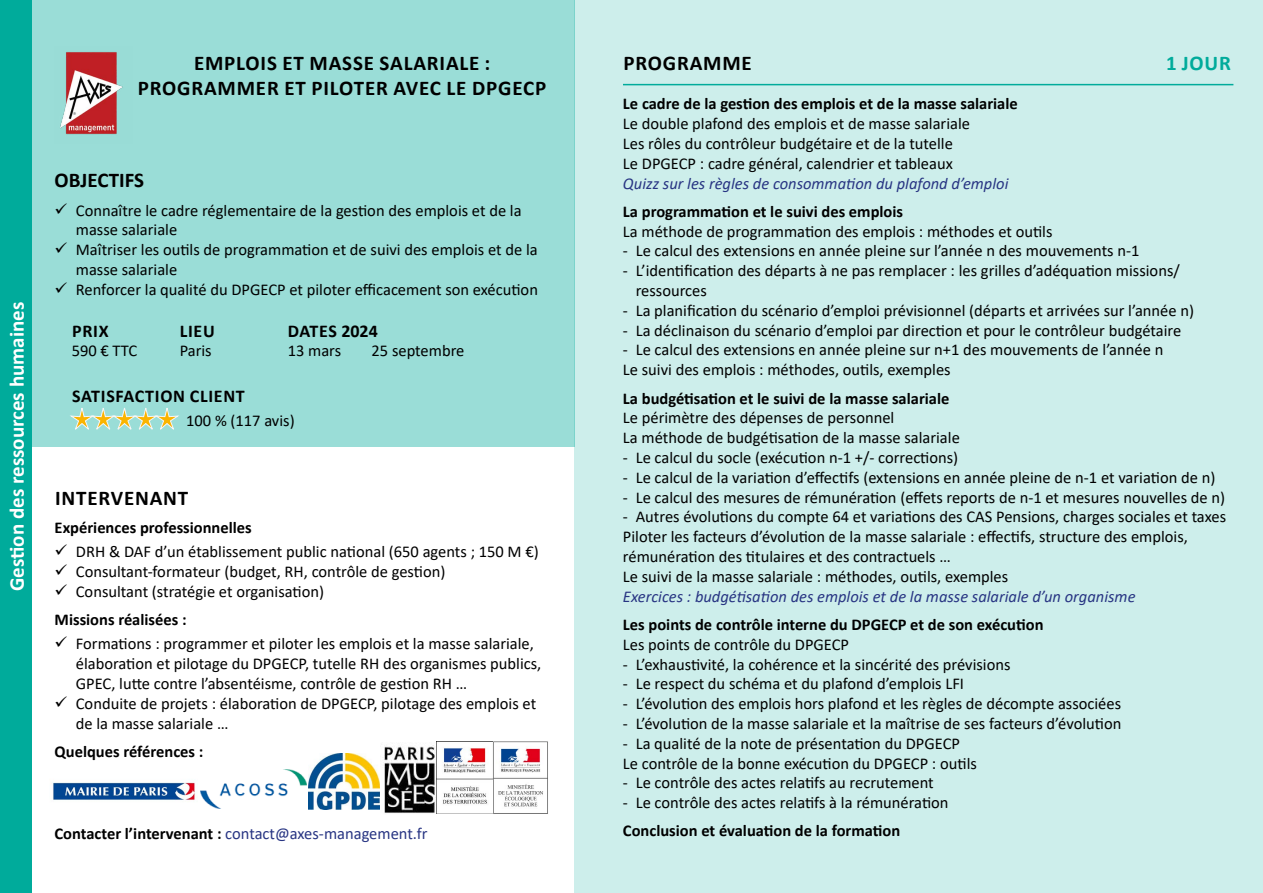
<style>
.page{position:relative;width:1263px;height:893px;background:#fff}
.page>*{position:absolute;margin:0;border:0;box-sizing:border-box;transform-origin:0 0}
.t1{font:700 21px/25.2px "Calibri";letter-spacing:.04em;color:#000;text-align:center}
.t2{font:700 21px "Calibri";color:#fff}
.t3{font:700 21px "Calibri";color:#000}
.t4{font:700 21px "Calibri";color:#00ab9b}
.t5{font:700 18px "Calibri";letter-spacing:.04em;color:#000}
.t6{font:700 18px "Calibri";color:#000}
.t7{font:16.5px/19.8px "Calibri";color:#000}
.t8{font:700 16.5px "Calibri";color:#000}
.t9{font:italic 16.5px "Calibri";color:#283583}
.t10{font:16.5px "Calibri";color:#283583}
.s1{font-weight:700;color:#000}
</style>
<div class="page">
<div style="left:32px;top:0;width:542px;height:446px;background:#9addd7"></div>
<div style="left:574px;top:0;width:689px;height:893px;background:#cdeeeb"></div>
<hr style="left:623px;top:84px;width:610px;height:1px;background:#00ab9b">
<img style="left:384px;top:745px;width:52px;height:68px">
<img style="left:436px;top:741px;width:112px;height:73px">
<img style="left:201px;top:769px;width:105px;height:39px">
<img style="left:53px;top:782px;width:142px;height:18px">
<img style="left:308px;top:754px;width:71px;height:55px">
<div style="left:0;top:0;width:32px;height:893px;background:#00ab9b"></div>
<svg style="left:70px;top:408px;width:109px;height:22px"></svg>
<img style="left:60px;top:52px;width:63px;height:83px">
<p class="t1" style="left:138px;top:50px;width:410px">EMPLOIS ET MASSE SALARIALE :<br>PROGRAMMER ET PILOTER AVEC LE DPGECP</p>
<p class="t2" style="left:2px;top:591px;width:290px;rotate:-90deg">Gestion des ressources humaines</p>
<p class="t3" style="left:55px;top:165px;width:91px">OBJECTIFS</p>
<p class="t7" style="left:76px;top:200px;width:464px">Connaître le cadre réglementaire de la gestion des emplois et de la masse salariale<br>Maîtriser les outils de programmation et de suivi des emplois et de la masse salariale<br>Renforcer la qualité du DPGECP et piloter efficacement son exécution</p>
<p class="t5" style="left:72px;top:318px;width:38px">PRIX</p>
<p class="t5" style="left:180px;top:318px;width:37px">LIEU</p>
<p class="t6" style="left:288px;top:318px;width:92px">DATES 2024</p>
<p class="t7" style="left:72px;top:341px;width:67px">590 € TTC</p>
<p class="t7" style="left:180px;top:341px;width:34px">Paris</p>
<p class="t7" style="left:288px;top:341px;width:55px">13 mars</p>
<p class="t7" style="left:372px;top:341px;width:94px">25 septembre</p>
<p class="t5" style="left:72px;top:383px;width:174px">SATISFACTION CLIENT</p>
<p class="t7" style="left:186px;top:410px;width:110px">100 % (117 avis)</p>
<p class="t1" style="left:55px;top:485px;width:135px">INTERVENANT</p>
<p class="t8" style="left:55px;top:516px;width:199px">Expériences professionnelles</p>
<p class="t7" style="left:76px;top:542px;width:464px">DRH &amp; DAF d’un établissement public national (650 agents ; 150 M €)<br>Consultant-formateur (budget, RH, contrôle de gestion)<br>Consultant (stratégie et organisation)</p>
<p class="t8" style="left:55px;top:608px;width:134px">Missions réalisées :</p>
<p class="t7" style="left:76px;top:634px;width:467px">Formations : programmer et piloter les emplois et la masse salariale, élaboration et pilotage du DPGECP, tutelle RH des organismes publics, GPEC, lutte contre l’absentéisme, contrôle de gestion RH …<br>Conduite de projets : élaboration de DPGECP, pilotage des emplois et de la masse salariale …</p>
<p class="t8" style="left:55px;top:740px;width:150px">Quelques références :</p>
<p class="t10" style="left:55px;top:822px;width:374px"><span class="s1">Contacter l’intervenant :</span> contact@axes-management.fr</p>
<p class="t1" style="left:623px;top:50px;width:130px">PROGRAMME</p>
<p class="t4" style="left:1166px;top:48px;width:66px">1 JOUR</p>
<p class="t8" style="left:623px;top:92px;width:396px">Le cadre de la gestion des emplois et de la masse salariale</p>
<p class="t7" style="left:623px;top:113px;width:349px">Le double plafond des emplois et de masse salariale<br>Les rôles du contrôleur budgétaire et de la tutelle<br>Le DPGECP : cadre général, calendrier et tableaux</p>
<p class="t9" style="left:623px;top:172px;width:387px">Quizz sur les règles de consommation du plafond d’emploi</p>
<p class="t8" style="left:623px;top:200px;width:282px">La programmation et le suivi des emplois</p>
<p class="t7" style="left:623px;top:221px;width:431px">La méthode de programmation des emplois : méthodes et outils</p>
<p class="t7" style="left:623px;top:241px;width:518px">- Le calcul des extensions en année pleine sur l’année n des mouvements n-1</p>
<p class="t7" style="left:636px;top:260px;width:546px;text-indent:-13px">- L’identification des départs à ne pas remplacer : les grilles d’adéquation missions/ ressources</p>
<p class="t7" style="left:623px;top:300px;width:573px">- La planification du scénario d’emploi prévisionnel (départs et arrivées sur l’année n)</p>
<p class="t7" style="left:623px;top:320px;width:560px">- La déclinaison du scénario d’emploi par direction et pour le contrôleur budgétaire</p>
<p class="t7" style="left:623px;top:340px;width:542px">- Le calcul des extensions en année pleine sur n+1 des mouvements de l’année n<br>Le suivi des emplois : méthodes, outils, exemples</p>
<p class="t8" style="left:623px;top:386px;width:328px">La budgétisation et le suivi de la masse salariale</p>
<p class="t7" style="left:623px;top:408px;width:338px">Le périmètre des dépenses de personnel<br>La méthode de budgétisation de la masse salariale</p>
<p class="t7" style="left:623px;top:447px;width:337px">- Le calcul du socle (exécution n-1 +/- corrections)</p>
<p class="t7" style="left:623px;top:467px;width:594px">- Le calcul de la variation d’effectifs (extensions en année pleine de n-1 et variation de n)</p>
<p class="t7" style="left:623px;top:487px;width:604px">- Le calcul des mesures de rémunération (effets reports de n-1 et mesures nouvelles de n)</p>
<p class="t7" style="left:623px;top:507px;width:605px">- Autres évolutions du compte 64 et variations des CAS Pensions, charges sociales et taxes Piloter les facteurs d’évolution de la masse salariale : effectifs, structure des emplois, rémunération des titulaires et des contractuels …<br>Le suivi de la masse salariale : méthodes, outils, exemples</p>
<p class="t9" style="left:623px;top:585px;width:514px">Exercices : budgétisation des emplois et de la masse salariale d’un organisme</p>
<p class="t8" style="left:623px;top:613px;width:422px">Les points de contrôle interne du DPGECP et de son exécution</p>
<p class="t7" style="left:623px;top:634px;width:228px">Les points de contrôle du DPGECP</p>
<p class="t7" style="left:623px;top:654px;width:389px">- L’exhaustivité, la cohérence et la sincérité des prévisions</p>
<p class="t7" style="left:623px;top:673px;width:343px">- Le respect du schéma et du plafond d’emplois LFI</p>
<p class="t7" style="left:623px;top:693px;width:500px">- L’évolution des emplois hors plafond et les règles de décompte associées</p>
<p class="t7" style="left:623px;top:713px;width:500px">- L’évolution de la masse salariale et la maîtrise de ses facteurs d’évolution</p>
<p class="t7" style="left:623px;top:733px;width:355px">- La qualité de la note de présentation du DPGECP<br>Le contrôle de la bonne exécution du DPGECP : outils</p>
<p class="t7" style="left:623px;top:772px;width:312px">- Le contrôle des actes relatifs au recrutement</p>
<p class="t7" style="left:623px;top:792px;width:327px">- Le contrôle des actes relatifs à la rémunération</p>
<p class="t8" style="left:623px;top:819px;width:279px">Conclusion et évaluation de la formation</p>
</div>
